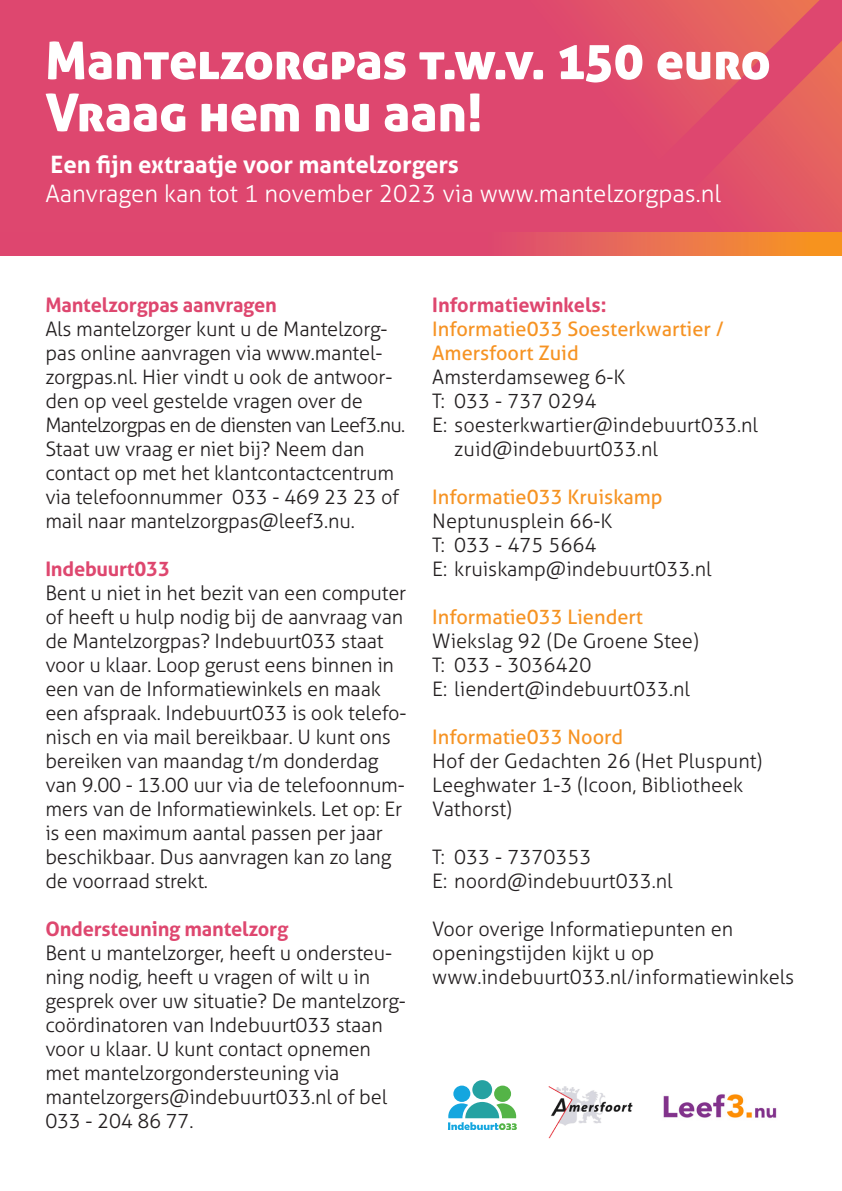
<style>
.page{position:relative;width:842px;height:1191px;background:#fff}
.page>*{position:absolute;margin:0;border:0;box-sizing:border-box;transform-origin:0 0}
.t1{font:52px "Aller Display";color:#fff}
.t2{font:300 24px "Aller";color:#fff}
.t3{font:700 24px "Aller";color:#fff}
.t4{font:300 20px/24px "Aller";letter-spacing:-.01em;color:#231f20}
.t5{font:20px "Aller";color:#f69323}
.t6{font:700 20px "Aller";letter-spacing:-.01em;color:#de476f}
</style>
<div class="page">
<img style="left:663px;top:1094px;width:114px;height:24px">
<img style="left:548px;top:1086px;width:85px;height:53px">
<div style="left:494px;top:1085px;width:17px;height:17px;background:#54b447;border-radius:50%"></div>
<svg style="left:448px;top:1102px;width:68px;height:27px"></svg>
<div style="left:472px;top:1080px;width:20px;height:19px;background:#25a2a2;border-radius:50%"></div>
<div style="left:453px;top:1085px;width:17px;height:17px;background:#14a6df;border-radius:50%"></div>
<div style="left:0;top:0;width:842px;height:245px;background:#de476f"></div>
<svg style="left:591px;top:0;width:228px;height:66px"></svg>
<svg style="left:644px;top:41px;width:198px;height:191px"></svg>
<svg style="left:0;top:232px;width:842px;height:23px"></svg>
<p class="t1" style="left:45px;top:27px;width:727px">Mantelzorgpas t.w.v. 150 euro</p>
<p class="t1" style="left:45px;top:79px;width:439px">Vraag hem nu aan!</p>
<p class="t3" style="left:51px;top:150px;width:410px">Een fijn extraatje voor mantelzorgers</p>
<p class="t2" style="left:45px;top:179px;width:677px">Aanvragen kan tot 1 november 2023 via www.mantelzorgpas.nl</p>
<p class="t6" style="left:45px;top:293px;width:233px">Mantelzorgpas aanvragen</p>
<p class="t4" style="left:45px;top:317px;width:361px">Als mantelzorger kunt u de Mantelzorg&shy;pas online aanvragen via www.mantel&shy;zorgpas.nl. Hier vindt u ook de antwoor&shy;den op veel gestelde vragen over de Mantelzorgpas en de diensten van Leef3.nu.<br>Staat uw vraag er niet bij? Neem dan contact op met het klantcontactcentrum via telefoonnummer 033 - 469 23 23 of mail naar mantelzorgpas@leef3.nu.</p>
<p class="t6" style="left:45px;top:557px;width:126px">Indebuurt033</p>
<p class="t4" style="left:45px;top:581px;width:363px">Bent u niet in het bezit van een computer of heeft u hulp nodig bij de aanvraag van de Mantelzorgpas? Indebuurt033 staat voor u klaar. Loop gerust eens binnen in een van de Informatiewinkels en maak een afspraak. Indebuurt033 is ook telefo&shy;nisch en via mail bereikbaar. U kunt ons bereiken van maandag t/m donderdag van 9.00 - 13.00 uur via de telefoonnum&shy;mers van de Informatiewinkels. Let op: Er is een maximum aantal passen per jaar beschikbaar. Dus aanvragen kan zo lang de voorraad strekt.</p>
<p class="t6" style="left:45px;top:917px;width:245px">Ondersteuning mantelzorg</p>
<p class="t4" style="left:45px;top:941px;width:362px">Bent u mantelzorger, heeft u ondersteu&shy;ning nodig, heeft u vragen of wilt u in gesprek over uw situatie? De mantelzorg&shy;coördinatoren van Indebuurt033 staan voor u klaar. U kunt contact opnemen met mantelzorgondersteuning via mantelzorgers@indebuurt033.nl of bel 033 - 204 86 77.</p>
<p class="t6" style="left:432px;top:293px;width:176px">Informatiewinkels:</p>
<p class="t5" style="left:432px;top:317px;width:293px">Informatie033 Soesterkwartier /</p>
<p class="t5" style="left:432px;top:341px;width:148px">Amersfoort Zuid</p>
<p class="t4" style="left:432px;top:365px;width:195px">Amsterdamseweg 6-K</p>
<p class="t4" style="left:432px;top:389px;width:166px">T: 033 - 737 0294</p>
<p class="t4" style="left:432px;top:413px;width:327px">E: soesterkwartier@indebuurt033.nl</p>
<p class="t4" style="left:454px;top:437px;width:205px">zuid@indebuurt033.nl</p>
<p class="t5" style="left:432px;top:485px;width:232px">Informatie033 Kruiskamp</p>
<p class="t4" style="left:432px;top:509px;width:182px">Neptunusplein 66-K</p>
<p class="t4" style="left:432px;top:533px;width:166px">T: 033 - 475 5664</p>
<p class="t4" style="left:432px;top:557px;width:281px">E: kruiskamp@indebuurt033.nl</p>
<p class="t5" style="left:432px;top:605px;width:212px">Informatie033 Liendert</p>
<p class="t4" style="left:432px;top:629px;width:268px">Wiekslag 92 (De Groene Stee)</p>
<p class="t4" style="left:432px;top:653px;width:161px">T: 033 - 3036420</p>
<p class="t4" style="left:432px;top:677px;width:259px">E: liendert@indebuurt033.nl</p>
<p class="t5" style="left:432px;top:725px;width:192px">Informatie033 Noord</p>
<p class="t4" style="left:432px;top:749px;width:332px">Hof der Gedachten 26 (Het Pluspunt)</p>
<p class="t4" style="left:432px;top:773px;width:313px">Leeghwater 1-3 (Icoon, Bibliotheek<br>Vathorst)</p>
<p class="t4" style="left:432px;top:845px;width:161px">T: 033 - 7370353</p>
<p class="t4" style="left:432px;top:869px;width:242px">E: noord@indebuurt033.nl</p>
<p class="t4" style="left:432px;top:917px;width:364px">Voor overige Informatiepunten en openingstijden kijkt u op www.indebuurt033.nl/informatiewinkels</p>
</div>
